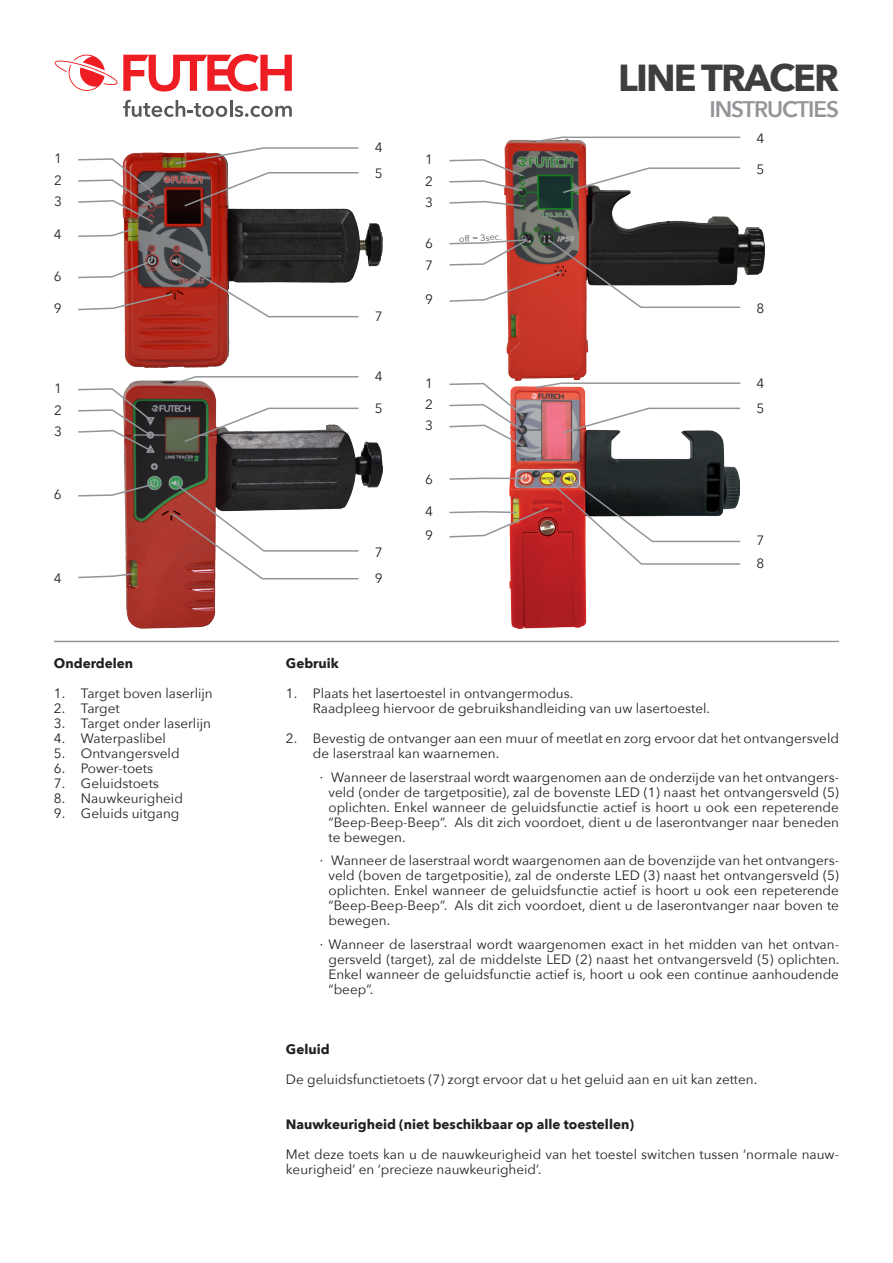
<style>
.page{position:relative;width:893px;height:1263px;background:#fff}
.page>*{position:absolute;margin:0;border:0;box-sizing:border-box;transform-origin:0 0}
.t1{font:700 37.5px "Avenir Next";letter-spacing:-.05em;color:#3e3e3f}
.t2{font:600 22.5px "Avenir Next";letter-spacing:-.05em;color:#939598}
.t3{font:13.5px/15px "Avenir Next";color:#231f20}
.BASIC_-_HIGHLIGHT{font:700 13.5px "Avenir Next";color:#231f20}
.t4{font:9px "Avenir Next";color:#57585a}
</style>
<div class="page">
<svg style="left:54px;top:54px;width:238px;height:38px"></svg>
<svg style="left:123px;top:100px;width:169px;height:17px"></svg>
<img style="left:123px;top:152px;width:260px;height:215px">
<img style="left:504px;top:139px;width:260px;height:241px">
<img style="left:124px;top:380px;width:259px;height:248px">
<img style="left:510px;top:387px;width:229px;height:241px">
<svg style="left:78px;top:482px;width:79px;height:15px"></svg>
<svg style="left:449px;top:158px;width:76px;height:34px"></svg>
<svg style="left:174px;top:147px;width:186px;height:18px"></svg>
<svg style="left:170px;top:376px;width:190px;height:10px"></svg>
<svg style="left:534px;top:382px;width:207px;height:7px"></svg>
<svg style="left:534px;top:136px;width:208px;height:7px"></svg>
<svg style="left:183px;top:171px;width:177px;height:37px"></svg>
<svg style="left:183px;top:407px;width:177px;height:36px"></svg>
<svg style="left:561px;top:407px;width:180px;height:27px"></svg>
<svg style="left:561px;top:167px;width:181px;height:27px"></svg>
<svg style="left:170px;top:482px;width:190px;height:98px"></svg>
<svg style="left:449px;top:200px;width:76px;height:8px"></svg>
<svg style="left:449px;top:238px;width:293px;height:71px"></svg>
<svg style="left:449px;top:382px;width:76px;height:66px"></svg>
<svg style="left:449px;top:477px;width:292px;height:88px"></svg>
<svg style="left:78px;top:387px;width:76px;height:66px"></svg>
<svg style="left:78px;top:572px;width:58px;height:7px"></svg>
<svg style="left:78px;top:157px;width:76px;height:81px"></svg>
<svg style="left:78px;top:258px;width:282px;height:60px"></svg>
<hr style="left:54px;top:641px;width:785px;height:1px;background:#939598">
<p class="t1" style="left:618px;top:45px;width:222px">LINE TRACER</p>
<p class="t2" style="left:709px;top:90px;width:131px">INSTRUCTIES</p>
<p class="t3" style="left:54px;top:151px;width:9px">1</p>
<p class="t3" style="left:54px;top:172px;width:9px">2</p>
<p class="t3" style="left:375px;top:140px;width:9px">4</p>
<p class="t3" style="left:375px;top:165px;width:9px">5</p>
<p class="t3" style="left:425px;top:152px;width:9px">1</p>
<p class="t3" style="left:425px;top:173px;width:9px">2</p>
<p class="t3" style="left:757px;top:130px;width:9px">4</p>
<p class="t3" style="left:757px;top:161px;width:9px">5</p>
<p class="t3" style="left:54px;top:193px;width:9px">3</p>
<p class="t3" style="left:54px;top:227px;width:9px">4</p>
<p class="t3" style="left:54px;top:268px;width:9px">6</p>
<p class="t3" style="left:54px;top:300px;width:9px">9</p>
<p class="t3" style="left:375px;top:308px;width:9px">7</p>
<p class="t3" style="left:425px;top:194px;width:9px">3</p>
<p class="t3" style="left:425px;top:235px;width:9px">6</p>
<p class="t3" style="left:425px;top:257px;width:9px">7</p>
<p class="t3" style="left:425px;top:291px;width:9px">9</p>
<p class="t4" style="left:459px;top:231px;width:44px;rotate:-3deg">off = 3sec.</p>
<p class="t3" style="left:757px;top:300px;width:9px">8</p>
<p class="t3" style="left:54px;top:381px;width:9px">1</p>
<p class="t3" style="left:54px;top:402px;width:9px">2</p>
<p class="t3" style="left:375px;top:368px;width:9px">4</p>
<p class="t3" style="left:375px;top:401px;width:9px">5</p>
<p class="t3" style="left:425px;top:375px;width:9px">1</p>
<p class="t3" style="left:425px;top:396px;width:9px">2</p>
<p class="t3" style="left:757px;top:375px;width:9px">4</p>
<p class="t3" style="left:757px;top:401px;width:9px">5</p>
<p class="t3" style="left:54px;top:423px;width:9px">3</p>
<p class="t3" style="left:425px;top:418px;width:9px">3</p>
<p class="t3" style="left:425px;top:471px;width:9px">6</p>
<p class="t3" style="left:54px;top:487px;width:9px">6</p>
<p class="t3" style="left:425px;top:503px;width:9px">4</p>
<p class="t3" style="left:425px;top:527px;width:9px">9</p>
<p class="t3" style="left:757px;top:532px;width:9px">7</p>
<p class="t3" style="left:54px;top:570px;width:9px">4</p>
<p class="t3" style="left:375px;top:544px;width:9px">7</p>
<p class="t3" style="left:375px;top:570px;width:9px">9</p>
<p class="t3" style="left:757px;top:555px;width:9px">8</p>
<p class="BASIC_-_HIGHLIGHT" style="left:54px;top:652px;width:81px">Onderdelen</p>
<p class="t3" style="left:54px;top:686px;width:160px">1. Target boven laserlijn</p>
<p class="t3" style="left:54px;top:701px;width:67px">2. Target</p>
<p class="t3" style="left:54px;top:716px;width:158px">3. Target onder laserlijn</p>
<p class="t3" style="left:54px;top:731px;width:113px">4. Waterpaslibel</p>
<p class="t3" style="left:54px;top:746px;width:127px">5. Ontvangersveld</p>
<p class="t3" style="left:54px;top:761px;width:101px">6. Power-toets</p>
<p class="t3" style="left:54px;top:776px;width:106px">7. Geluidstoets</p>
<p class="t3" style="left:54px;top:791px;width:130px">8. Nauwkeurigheid</p>
<p class="t3" style="left:54px;top:806px;width:127px">9. Geluids uitgang</p>
<p class="BASIC_-_HIGHLIGHT" style="left:286px;top:652px;width:54px">Gebruik</p>
<p class="t3" style="left:313px;top:686px;width:399px;text-indent:-27px">1. Plaats het lasertoestel in ontvangermodus.<br>Raadpleeg hiervoor de gebruikshandleiding van uw lasertoestel.</p>
<p class="t3" style="left:313px;top:731px;width:528px;text-indent:-27px">2. Bevestig de ontvanger aan een muur of meetlat en zorg ervoor dat het ontvangersveld de laserstraal kan waarnemen.</p>
<p class="t3" style="left:328px;top:769px;width:512px;text-align:justify;text-indent:-9px">∙ Wanneer de laserstraal wordt waargenomen aan de onderzijde van het ontvangers&shy;veld (onder de targetpositie), zal de bovenste LED (1) naast het ontvangersveld (5) oplichten. Enkel wanneer de geluidsfunctie actief is hoort u ook een repeterende “Beep-Beep-Beep”. Als dit zich voordoet, dient u de laserontvanger naar beneden te bewegen.</p>
<p class="t3" style="left:328px;top:853px;width:512px;text-align:justify;text-indent:-9px">∙ Wanneer de laserstraal wordt waargenomen aan de bovenzijde van het ontvangers&shy;veld (boven de targetpositie), zal de onderste LED (3) naast het ontvangersveld (5) oplichten. Enkel wanneer de geluidsfunctie actief is hoort u ook een repeterende “Beep-Beep-Beep”. Als dit zich voordoet, dient u de laserontvanger naar boven te bewegen.</p>
<p class="t3" style="left:328px;top:936px;width:512px;text-align:justify;text-indent:-9px">∙ Wanneer de laserstraal wordt waargenomen exact in het midden van het ontvan&shy;gersveld (target), zal de middelste LED (2) naast het ontvangersveld (5) oplichten.<br>Enkel wanneer de geluidsfunctie actief is, hoort u ook een continue aanhoudende “beep”.</p>
<p class="BASIC_-_HIGHLIGHT" style="left:286px;top:1037px;width:45px">Geluid</p>
<p class="t3" style="left:286px;top:1071px;width:473px">De geluidsfunctietoets (7) zorgt ervoor dat u het geluid aan en uit kan zetten.</p>
<p class="BASIC_-_HIGHLIGHT" style="left:286px;top:1112px;width:350px">Nauwkeurigheid (niet beschikbaar op alle toestellen)</p>
<p class="t3" style="left:286px;top:1146px;width:554px">Met deze toets kan u de nauwkeurigheid van het toestel switchen tussen ‘normale nauw&shy;keurigheid’ en ‘precieze nauwkeurigheid’.</p>
</div>
